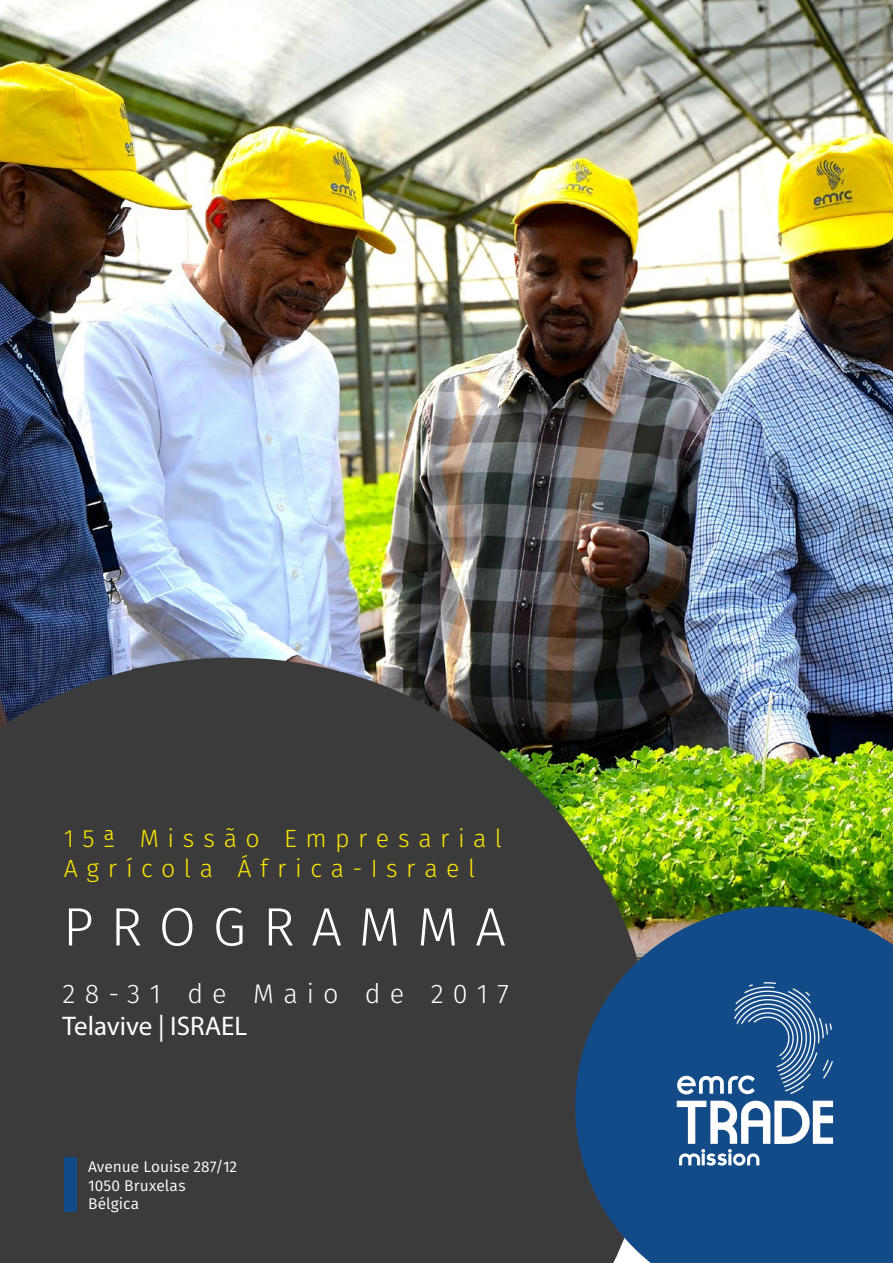
<style>
.page{position:relative;width:893px;height:1263px;background:#fff}
.page>*{position:absolute;margin:0;border:0;box-sizing:border-box;transform-origin:0 0}
.t1{font:300 54px "Fira Sans";letter-spacing:.31em;color:#fff}
.t2{font:300 27px "Fira Sans";letter-spacing:.34em;color:#fff}
.t3{font:27px "Myriad Pro";color:#fff}
.t4{font:300 24.9px/30px "Fira Sans";letter-spacing:.34em;color:#fde700}
.t5{font:15.45px/18.6px "Fira Sans";letter-spacing:.005em;color:#fff}
</style>
<div class="page">
<img style="left:0;top:0;width:893px;height:906px">
<svg style="left:0;top:658px;width:655px;height:605px;background:#3d3e39"></svg>
<div style="left:64px;top:1157px;width:13px;height:55px;background:#134a88"></div>
<svg style="left:575px;top:906px;width:318px;height:357px;background:#1e4b79"></svg>
<svg style="left:651px;top:962px;width:207px;height:206px;background:#346398"></svg>
<p class="t4" style="left:64px;top:823px;width:440px">15ª Missão Empresarial<br>Agrícola África-Israel</p>
<h1 class="t1" style="left:63px;top:888px;width:444px">PROGRAMMA</h1>
<p class="t2" style="left:63px;top:974px;width:448px">28-31 de Maio de 2017</p>
<p class="t3" style="left:63px;top:1009px;width:186px">Telavive | ISRAEL</p>
<p class="t5" style="left:88px;top:1157px;width:151px">Avenue Louise 287/12<br>1050 Bruxelas<br>Bélgica</p>
</div>
